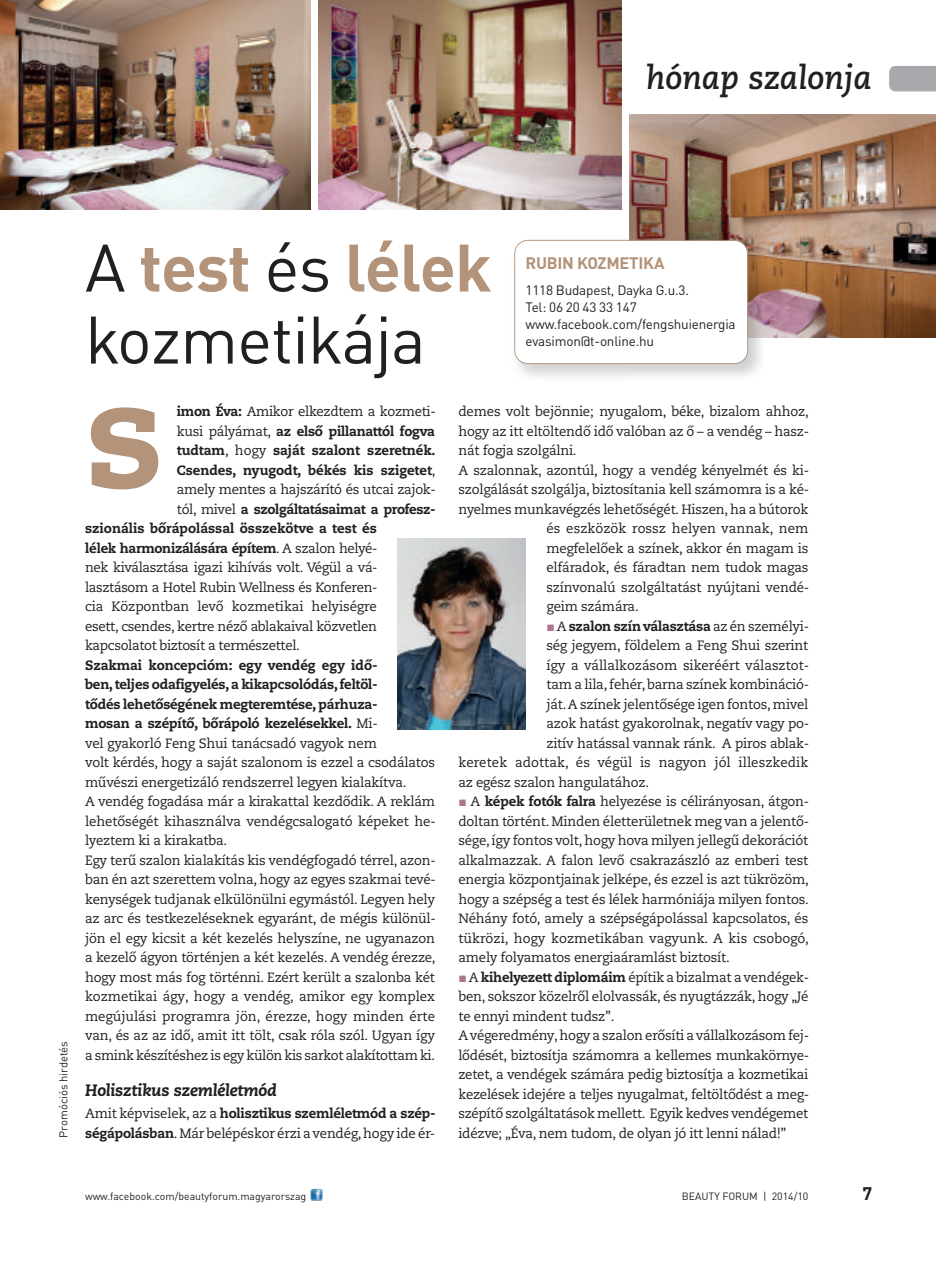
<style>
.page{position:relative;width:936px;height:1263px;background:#fff}
.page>*{position:absolute;margin:0;border:0;box-sizing:border-box;transform-origin:0 0}
.t1{font:800 150px "Caecilia Com 85";color:#b39379}
.t2{font:66px/72px "DIN Offc Pro";letter-spacing:-.015em;color:#231f20}
.t3{font:italic 700 33px "Caecilia Com 76";color:#231f20}
.t4{font:700 18px "DIN Offc Pro";color:#231f20}
.t5{font:italic 800 16.5px "Caecilia Com 86";letter-spacing:-.015em;color:#231f20}
.t6{font:700 16.5px "DIN Offc Pro";letter-spacing:-.015em;color:#b39379}
.t7{font:13.5px/19.5px "Caecilia Com 55 Roman";letter-spacing:-.015em;color:#231f20;text-align:justify}
.t8{font:800 13.5px/19.5px "Caecilia Com 85";letter-spacing:-.015em;color:#231f20;text-align:justify}
.t9{font:13.5px "Caecilia Com 55 Roman";letter-spacing:.005em;color:#231f20}
.t10{font:13.5px/17.2px "DIN Offc Pro";letter-spacing:-.015em;color:#231f20}
.t11{font:11.25px "DIN Offc Pro";color:#231f20}
.t12{font:10.5px "DIN Offc Pro";color:#231f20}
.s1{font-weight:700;color:#b39379}
.s2{font-family:"Caecilia Com 85";font-weight:800}
.s3{font-family:"Caecilia Com 55 Roman";font-weight:400}
.s4{font-family:"All You Need";font-weight:400;font-size:15px;color:#ac748e}
.s5{font-family:"All You Need";font-size:15px;color:#ac748e}
</style>
<div class="page">
<svg style="left:310px;top:1189px;width:12px;height:12px"></svg>
<img style="left:398px;top:539px;width:127px;height:191px">
<img style="left:0;top:0;width:311px;height:210px">
<img style="left:319px;top:0;width:302px;height:210px">
<img style="left:629px;top:115px;width:306px;height:223px">
<svg style="left:889px;top:66px;width:46px;height:25px"></svg>
<img style="left:518px;top:233px;width:252px;height:144px">
<svg style="left:514px;top:240px;width:234px;height:124px"></svg>
<h3 class="t3" style="left:645px;top:56px;width:228px">hónap szalonja</h3>
<p class="t11" style="left:54px;top:1138px;width:98px;rotate:-90deg">Promóciós hirdetés</p>
<h2 class="t2" style="left:85px;top:225px;width:408px">A <span class="s1">test</span> és <span class="s1">lélek </span>kozmetikája</h2>
<p class="t6" style="left:525px;top:249px;width:141px">RUBIN KOZMETIKA</p>
<p class="t10" style="left:525px;top:280px;width:212px">1118 Budapest, Dayka G.u.3.<br>Tel: 06 20 43 33 147 www.facebook.com/fengshuienergia evasimon@t-online.hu</p>
<p class="t7" style="left:177px;top:402px;width:260px"><span class="s2">imon Éva:</span> Amikor elkezdtem a kozmeti-</p>
<p class="t8" style="left:177px;top:421px;width:260px"><span class="s3">kusi pályámat,</span> az első pillanattól fogva tudtam<span class="s3">, hogy</span> saját szalont szeretnék.<br>Csendes, nyugodt, békés kis szigetet<span class="s3">,</span></p>
<p class="t7" style="left:177px;top:480px;width:260px">amely mentes a hajszárító és utcai zajok-</p>
<p class="t8" style="left:85px;top:499px;width:352px;text-align:left;text-indent:92px"><span class="s3">tól, mivel</span> a szolgáltatásaimat a profesz&shy;szionális bőrápolással összekötve a test és<br>lélek harmonizálására építem<span class="s3">. A szalon helyé-</span></p>
<p class="t7" style="left:85px;top:558px;width:294px">nek kiválasztása igazi kihívás volt. Végül a vá&shy;lasztásom a Hotel Rubin Wellness és Konferen&shy;cia Központban levő kozmetikai helyiségre esett, csendes, kertre néző ablakaival közvetlen kapcsolatot biztosít a természettel.</p>
<p class="t8" style="left:85px;top:655px;width:294px">Szakmai koncepcióm: egy vendég egy idő&shy;ben,teljes odafigyelés, a kikapcsolódás, feltöl&shy;tődés lehetőségének megteremtése, párhuza&shy;mosan a szépítő, bőrápoló kezelésekkel. <span class="s3">Mi-</span></p>
<p class="t7" style="left:85px;top:733px;width:352px;text-align:left">vel gyakorló Feng Shui tanácsadó vagyok nem<br>volt kérdés, hogy a saját szalonom is ezzel a csodálatos művészi energetizáló rendszerrel legyen kialakítva.<br>A vendég fogadása már a kirakattal kezdődik. A reklám lehetőségét kihasználva vendégcsalogató képeket he&shy;lyeztem ki a kirakatba.<br>Egy terű szalon kialakítás kis vendégfogadó térrel, azon&shy;ban én azt szerettem volna, hogy az egyes szakmai tevé&shy;kenységek tudjanak elkülönülni egymástól. Legyen hely az arc és testkezeléseknek egyaránt, de mégis különül&shy;jön el egy kicsit a két kezelés helyszíne, ne ugyanazon a kezelő ágyon történjen a két kezelés. A vendég érezze, hogy most más fog történni. Ezért került a szalonba két kozmetikai ágy, hogy a vendég, amikor egy komplex megújulási programra jön, érezze, hogy minden érte van, és az az idő, amit itt tölt, csak róla szól. Ugyan így a smink készítéshez is egy külön kis sarkot alakítottam ki.</p>
<p class="t5" style="left:85px;top:1079px;width:193px">Holisztikus szemléletmód</p>
<p class="t8" style="left:85px;top:1103px;width:352px"><span class="s3">Amit képviselek, az a</span> holisztikus szemléletmód a szép-</p>
<p class="t7" style="left:85px;top:1123px;width:351px"><span class="s2">ségápolásban</span>.Már belépéskor érzi avendég,hogy ide ér-</p>
<h1 class="t1" style="left:85px;top:331px;width:80px">s</h1>
<p class="t7" style="left:458px;top:402px;width:352px">demes volt bejönnie; nyugalom, béke, bizalom ahhoz,</p>
<p class="t7" style="left:458px;top:421px;width:352px">hogy az itt eltöltendő idő valóban az ő – a vendég – hasz-</p>
<p class="t7" style="left:458px;top:441px;width:120px">nát fogja szolgálni.</p>
<p class="t7" style="left:458px;top:460px;width:352px">A szalonnak, azontúl, hogy a vendég kényelmét és ki-</p>
<p class="t7" style="left:458px;top:480px;width:352px">szolgálását szolgálja, biztosítania kell számomra is a ké-</p>
<p class="t7" style="left:458px;top:499px;width:351px">nyelmes munkavégzés lehetőségét. Hiszen, ha a bútorok</p>
<p class="t9" style="left:546px;top:520px;width:263px">és eszközök rossz helyen vannak, nem</p>
<p class="t7" style="left:546px;top:538px;width:263px">megfelelőek a színek, akkor én magam is</p>
<p class="t7" style="left:546px;top:558px;width:263px">elfáradok, és fáradtan nem tudok magas</p>
<p class="t7" style="left:546px;top:577px;width:264px">színvonalú szolgáltatást nyújtani vendé-</p>
<p class="t7" style="left:546px;top:597px;width:94px">geim számára.</p>
<p class="t8" style="left:546px;top:616px;width:264px"><span class="s4">s</span> <span class="s3">A</span> szalon szín választása <span class="s3">az én személyi-</span></p>
<p class="t7" style="left:546px;top:636px;width:263px">ség jegyem, földelem a Feng Shui szerint</p>
<p class="t7" style="left:546px;top:655px;width:264px">így a vállalkozásom sikeréért választot-</p>
<p class="t7" style="left:546px;top:675px;width:264px">tam a lila, fehér,barna színek kombináció-</p>
<p class="t7" style="left:546px;top:694px;width:263px">ját.A színek jelentősége igen fontos, mivel</p>
<p class="t7" style="left:546px;top:714px;width:264px">azok hatást gyakorolnak, negatív vagy po-</p>
<p class="t7" style="left:546px;top:733px;width:264px">zitív hatással vannak ránk. A piros ablak-</p>
<p class="t9" style="left:458px;top:754px;width:351px">keretek adottak, és végül is nagyon jól illeszkedik</p>
<p class="t7" style="left:458px;top:772px;width:192px">az egész szalon hangulatához.</p>
<p class="t7" style="left:458px;top:792px;width:352px"><span class="s5">s</span> A <span class="s2">képek fotók falra</span> helyezése is célirányosan, átgon-</p>
<p class="t7" style="left:458px;top:811px;width:352px">doltan történt. Minden életterületnek meg van a jelentő-</p>
<p class="t7" style="left:458px;top:831px;width:351px">sége, így fontos volt, hogy hova milyen jellegű dekorációt</p>
<p class="t7" style="left:458px;top:850px;width:351px">alkalmazzak. A falon levő csakrazászló az emberi test</p>
<p class="t7" style="left:458px;top:870px;width:352px">energia központjainak jelképe, és ezzel is azt tükrözöm,</p>
<p class="t7" style="left:458px;top:889px;width:352px">hogy a szépség a test és lélek harmóniája milyen fontos.</p>
<p class="t7" style="left:458px;top:909px;width:351px">Néhány fotó, amely a szépségápolással kapcsolatos, és</p>
<p class="t9" style="left:458px;top:929px;width:352px">tükrözi, hogy kozmetikában vagyunk. A kis csobogó,</p>
<p class="t7" style="left:458px;top:948px;width:273px">amely folyamatos energiaáramlást biztosít.</p>
<p class="t7" style="left:458px;top:967px;width:352px"><span class="s5">s</span> A <span class="s2">kihelyezett diplomáim</span> építik a bizalmat a vendégek-</p>
<p class="t7" style="left:458px;top:987px;width:351px">ben, sokszor közelről elolvassák, és nyugtázzák, hogy „Jé</p>
<p class="t7" style="left:458px;top:1006px;width:157px">te ennyi mindent tudsz”.</p>
<p class="t7" style="left:458px;top:1026px;width:352px">Avégeredmény,hogy a szalon erősíti avállalkozásom fej-</p>
<p class="t7" style="left:458px;top:1045px;width:352px">lődését, biztosítja számomra a kellemes munkakörnye-</p>
<p class="t7" style="left:458px;top:1065px;width:351px">zetet, a vendégek számára pedig biztosítja a kozmetikai</p>
<p class="t7" style="left:458px;top:1084px;width:352px">kezelések idejére a teljes nyugalmat, feltöltődést a meg-</p>
<p class="t7" style="left:458px;top:1104px;width:351px">szépítő szolgáltatások mellett. Egyik kedves vendégemet</p>
<p class="t7" style="left:458px;top:1123px;width:329px">idézve; „Éva, nem tudom, de olyan jó itt lenni nálad!”</p>
<p class="t12" style="left:85px;top:1188px;width:223px">www.facebook.com/beautyforum.magyarorszag</p>
<p class="t12" style="left:681px;top:1188px;width:128px">BEAUTY FORUM | 2014/10</p>
<h3 class="t4" style="left:862px;top:1179px;width:11px">7</h3>
</div>
